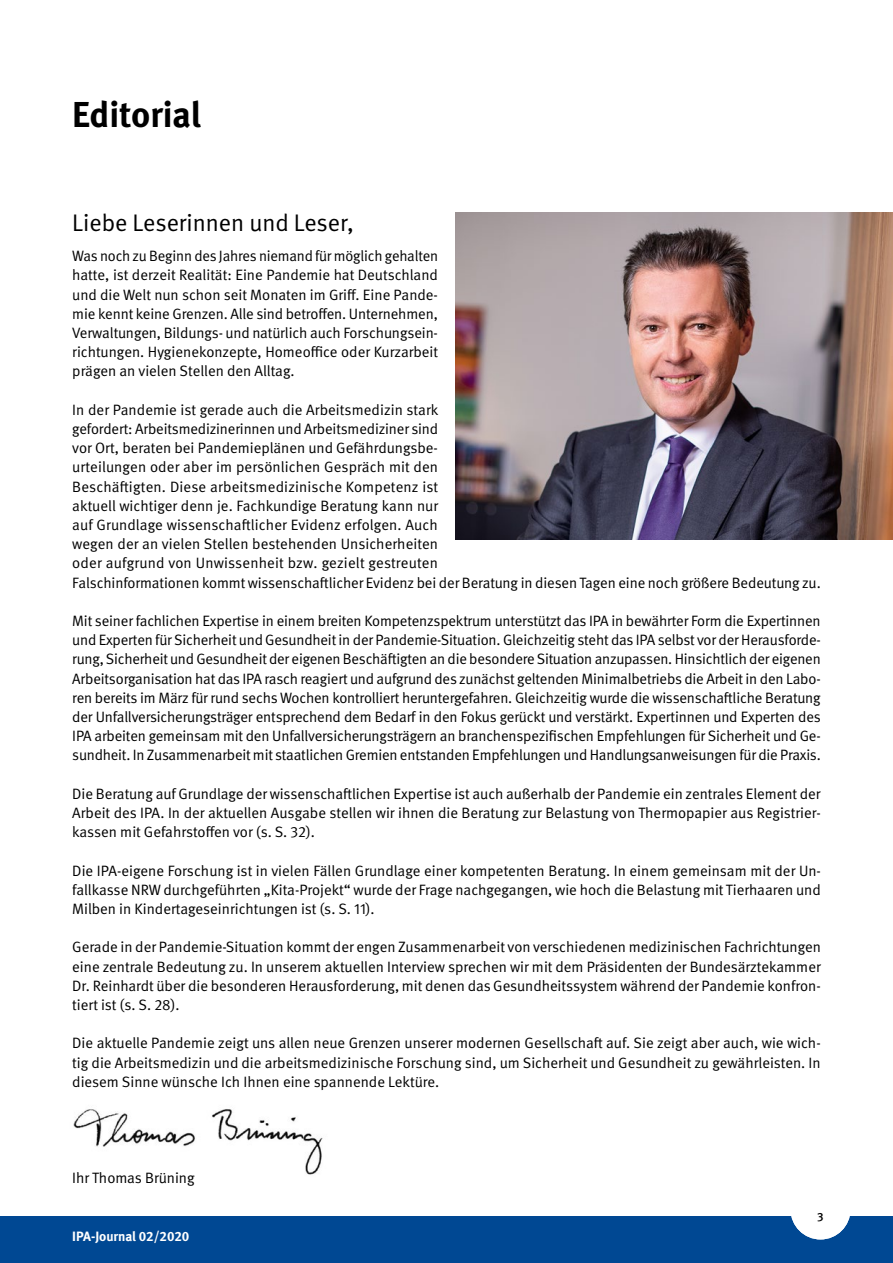
<style>
.page{position:relative;width:893px;height:1263px;background:#fff}
.page>*{position:absolute;margin:0;border:0;box-sizing:border-box;transform-origin:0 0}
._01_Standardschriftarten_ArtikelÜberschri{font:700 36px "DGUV Meta";letter-spacing:-.005em;color:#000}
._01_Standardschriftarten_TextTitel_16{font:24px "DGUV Meta";color:#000}
._01_Standardschriftarten_01_Fließtext{font:15px/19.2px "DGUV Meta";color:#000;text-align:justify}
.t1{font:700 13.5px "DGUV Meta";letter-spacing:-.005em;color:#fff}
.t2{font:500 13.5px "DGUV Meta";color:#000}
</style>
<div class="page">
<div style="left:0;top:1216px;width:893px;height:47px;background:#004893"></div>
<div style="left:791px;top:1179px;width:59px;height:60px;background:#fff;border-radius:50%"></div>
<img style="left:73px;top:1109px;width:250px;height:66px">
<img style="left:455px;top:213px;width:438px;height:326px">
<h1 class="_01_Standardschriftarten_ArtikelÜberschri" style="left:72px;top:93px;width:130px">Editorial</h1>
<p class="_01_Standardschriftarten_TextTitel_16" style="left:72px;top:208px;width:283px">Liebe Leserinnen und Leser,</p>
<p class="_01_Standardschriftarten_01_Fließtext" style="left:72px;top:247px;width:367px">Was noch zu Beginn des Jahres niemand für möglich gehalten hatte, ist derzeit Realität: Eine Pandemie hat Deutschland und die Welt nun schon seit Monaten im Griff. Eine Pande&shy;mie kennt keine Grenzen. Alle sind betroffen. Unternehmen, Verwaltungen, Bildungs- und natürlich auch Forschungsein&shy;richtungen. Hygienekonzepte, Homeoffice oder Kurzarbeit prägen an vielen Stellen den Alltag.</p>
<p class="_01_Standardschriftarten_01_Fließtext" style="left:72px;top:400px;width:750px;text-align:left">In der Pandemie ist gerade auch die Arbeitsmedizin stark<br>gefordert: Arbeitsmedizinerinnen und Arbeitsmediziner sind<br>vor Ort, beraten bei Pandemieplänen und Gefährdungsbe-<br>urteilungen oder aber im persönlichen Gespräch mit den<br>Beschäftigten. Diese arbeitsmedizinische Kompetenz ist<br>aktuell wichtiger denn je. Fachkundige Beratung kann nur<br>auf Grundlage wissenschaftlicher Evidenz erfolgen. Auch<br>wegen der an vielen Stellen bestehenden Unsicherheiten<br>oder aufgrund von Unwissenheit bzw. gezielt gestreuten<br>Falschinformationen kommt wissenschaftlicher Evidenz bei der Beratung in diesen Tagen eine noch größere Bedeutung zu.</p>
<p class="_01_Standardschriftarten_01_Fließtext" style="left:72px;top:612px;width:750px">Mit seiner fachlichen Expertise in einem breiten Kompetenzspektrum unterstützt das IPA in bewährter Form die Expertinnen und Experten für Sicherheit und Gesundheit in der Pandemie-Situation. Gleichzeitig steht das IPA selbst vor der Herausforde&shy;rung, Sicherheit und Gesundheit der eigenen Beschäftigten an die besondere Situation anzupassen. Hinsichtlich der eigenen Arbeitsorganisation hat das IPA rasch reagiert und aufgrund des zunächst geltenden Minimalbetriebs die Arbeit in den Labo&shy;ren bereits im März für rund sechs Wochen kontrolliert heruntergefahren. Gleichzeitig wurde die wissenschaftliche Beratung der Unfallversicherungsträger entsprechend dem Bedarf in den Fokus gerückt und verstärkt. Expertinnen und Experten des IPA arbeiten gemeinsam mit den Unfallversicherungsträgern an branchenspezifischen Empfehlungen für Sicherheit und Ge&shy;sundheit. In Zusammenarbeit mit staatlichen Gremien entstanden Empfehlungen und Handlungsanweisungen für die Praxis.</p>
<p class="_01_Standardschriftarten_01_Fließtext" style="left:72px;top:784px;width:750px">Die Beratung auf Grundlage der wissenschaftlichen Expertise ist auch außerhalb der Pandemie ein zentrales Element der Arbeit des IPA. In der aktuellen Ausgabe stellen wir ihnen die Beratung zur Belastung von Thermopapier aus Registrier&shy;kassen mit Gefahrstoffen vor (s. S. 32).</p>
<p class="_01_Standardschriftarten_01_Fließtext" style="left:72px;top:861px;width:750px">Die IPA-eigene Forschung ist in vielen Fällen Grundlage einer kompetenten Beratung. In einem gemeinsam mit der Un&shy;fallkasse NRW durchgeführten „Kita-Projekt“ wurde der Frage nachgegangen, wie hoch die Belastung mit Tierhaaren und Milben in Kindertageseinrichtungen ist (s. S. 11).</p>
<p class="_01_Standardschriftarten_01_Fließtext" style="left:72px;top:938px;width:750px">Gerade in der Pandemie-Situation kommt der engen Zusammenarbeit von verschiedenen medizinischen Fachrichtungen eine zentrale Bedeutung zu. In unserem aktuellen Interview sprechen wir mit dem Präsidenten der Bundesärztekammer Dr. Reinhardt über die besonderen Herausforderung, mit denen das Gesundheitssystem während der Pandemie konfron&shy;tiert ist (s. S. 28).</p>
<p class="_01_Standardschriftarten_01_Fließtext" style="left:72px;top:1034px;width:750px">Die aktuelle Pandemie zeigt uns allen neue Grenzen unserer modernen Gesellschaft auf. Sie zeigt aber auch, wie wich&shy;tig die Arbeitsmedizin und die arbeitsmedizinische Forschung sind, um Sicherheit und Gesundheit zu gewährleisten. In diesem Sinne wünsche Ich Ihnen eine spannende Lektüre.</p>
<p class="_01_Standardschriftarten_01_Fließtext" style="left:72px;top:1168px;width:124px">Ihr Thomas Brüning</p>
<p class="t1" style="left:72px;top:1228px;width:119px">IPA-Journal 02/2020</p>
<p class="t2" style="left:817px;top:1209px;width:9px">3</p>
</div>
